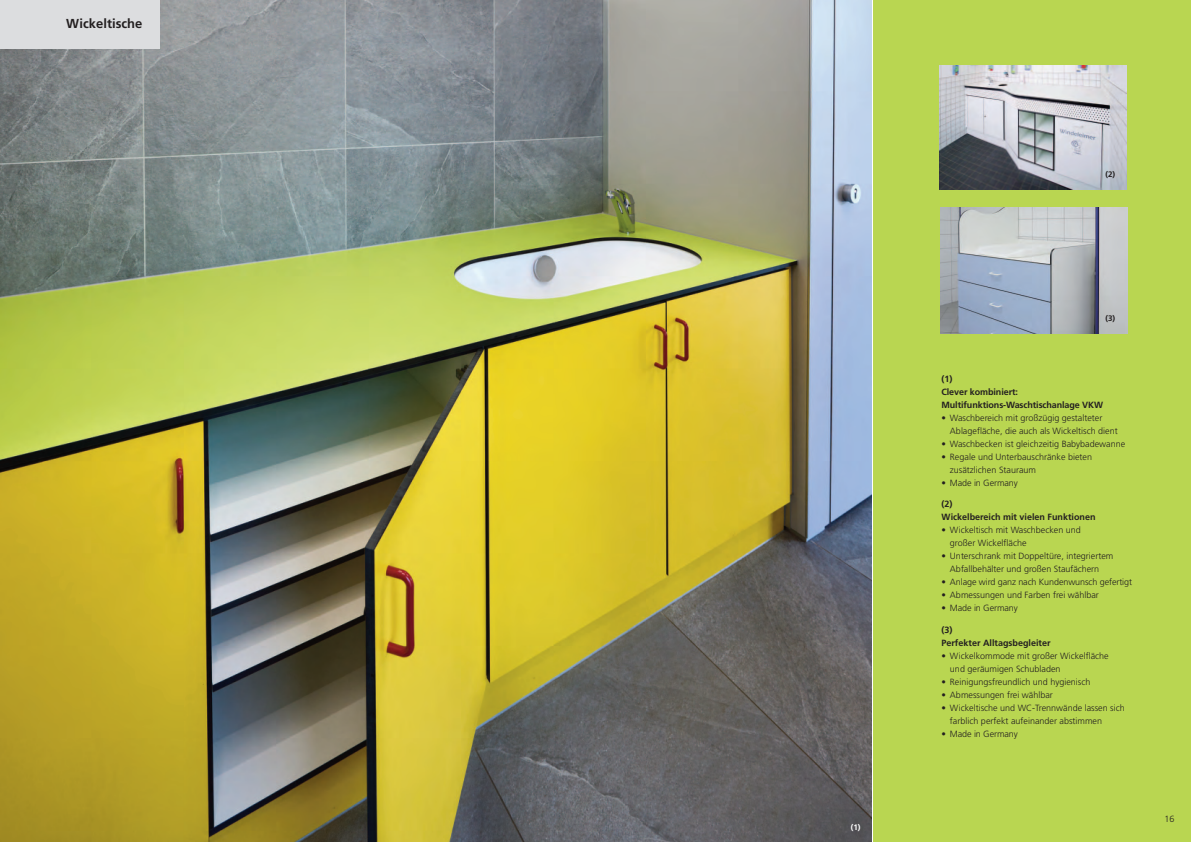
<style>
.page{position:relative;width:1191px;height:842px;background:#fff}
.page>*{position:absolute;margin:0;border:0;box-sizing:border-box;transform-origin:0 0}
.t1{font:700 13px "Frutiger";color:#231f20}
.t2{font:300 9px/13px "Frutiger";color:#231f20}
.t3{font:700 9px/13px "Frutiger";color:#231f20}
.t4{font:700 8px "Frutiger";color:#231f20}
.t5{font:700 8px "Frutiger";color:#fff}
</style>
<div class="page">
<img style="left:0;top:0;width:871px;height:842px">
<div style="left:874px;top:0;width:317px;height:842px;background:#b9d651"></div>
<div style="left:0;top:0;width:160px;height:48px;background:#dcdddf"></div>
<img style="left:940px;top:207px;width:187px;height:127px">
<img style="left:939px;top:65px;width:187px;height:125px">
<p class="t1" style="left:66px;top:18px;width:78px">Wickeltische</p>
<p class="t5" style="left:850px;top:823px;width:11px">(1)</p>
<p class="t4" style="left:1105px;top:171px;width:11px">(2)</p>
<p class="t4" style="left:1105px;top:315px;width:11px">(3)</p>
<p class="t3" style="left:941px;top:373px;width:163px">(1)<br>Clever kombiniert:<br>Multifunktions-Waschtischanlage VKW</p>
<p class="t2" style="left:950px;top:412px;width:169px;text-indent:-9px">• Waschbereich mit großzügig gestalteter<br>Ablagefläche, die auch als Wickeltisch dient</p>
<p class="t2" style="left:941px;top:438px;width:185px">• Waschbecken ist gleichzeitig Babybadewanne</p>
<p class="t2" style="left:950px;top:451px;width:144px;text-indent:-9px">• Regale und Unterbauschränke bieten zusätzlichen Stauraum</p>
<p class="t2" style="left:941px;top:477px;width:78px">• Made in Germany</p>
<p class="t3" style="left:941px;top:498px;width:156px">(2)<br>Wickelbereich mit vielen Funktionen</p>
<p class="t2" style="left:950px;top:524px;width:132px;text-indent:-9px">• Wickeltisch mit Waschbecken und großer Wickelfläche</p>
<p class="t2" style="left:950px;top:550px;width:165px;text-indent:-9px">• Unterschrank mit Doppeltüre, integriertem<br>Abfallbehälter und großen Staufächern</p>
<p class="t2" style="left:941px;top:576px;width:192px">• Anlage wird ganz nach Kundenwunsch gefertigt</p>
<p class="t2" style="left:941px;top:589px;width:159px">• Abmessungen und Farben frei wählbar</p>
<p class="t2" style="left:941px;top:602px;width:78px">• Made in Germany</p>
<p class="t3" style="left:941px;top:624px;width:111px">(3)<br>Perfekter Alltagsbegleiter</p>
<p class="t2" style="left:950px;top:650px;width:160px;text-indent:-9px">• Wickelkommode mit großer Wickelfläche und geräumigen Schubladen</p>
<p class="t2" style="left:941px;top:676px;width:150px">• Reinigungsfreundlich und hygienisch</p>
<p class="t2" style="left:941px;top:689px;width:113px">• Abmessungen frei wählbar</p>
<p class="t2" style="left:950px;top:702px;width:176px;text-indent:-9px">• Wickeltische und WC-Trennwände lassen sich farblich perfekt aufeinander abstimmen</p>
<p class="t2" style="left:941px;top:728px;width:78px">• Made in Germany</p>
<p class="t2" style="left:1164px;top:813px;width:12px">16</p>
</div>
